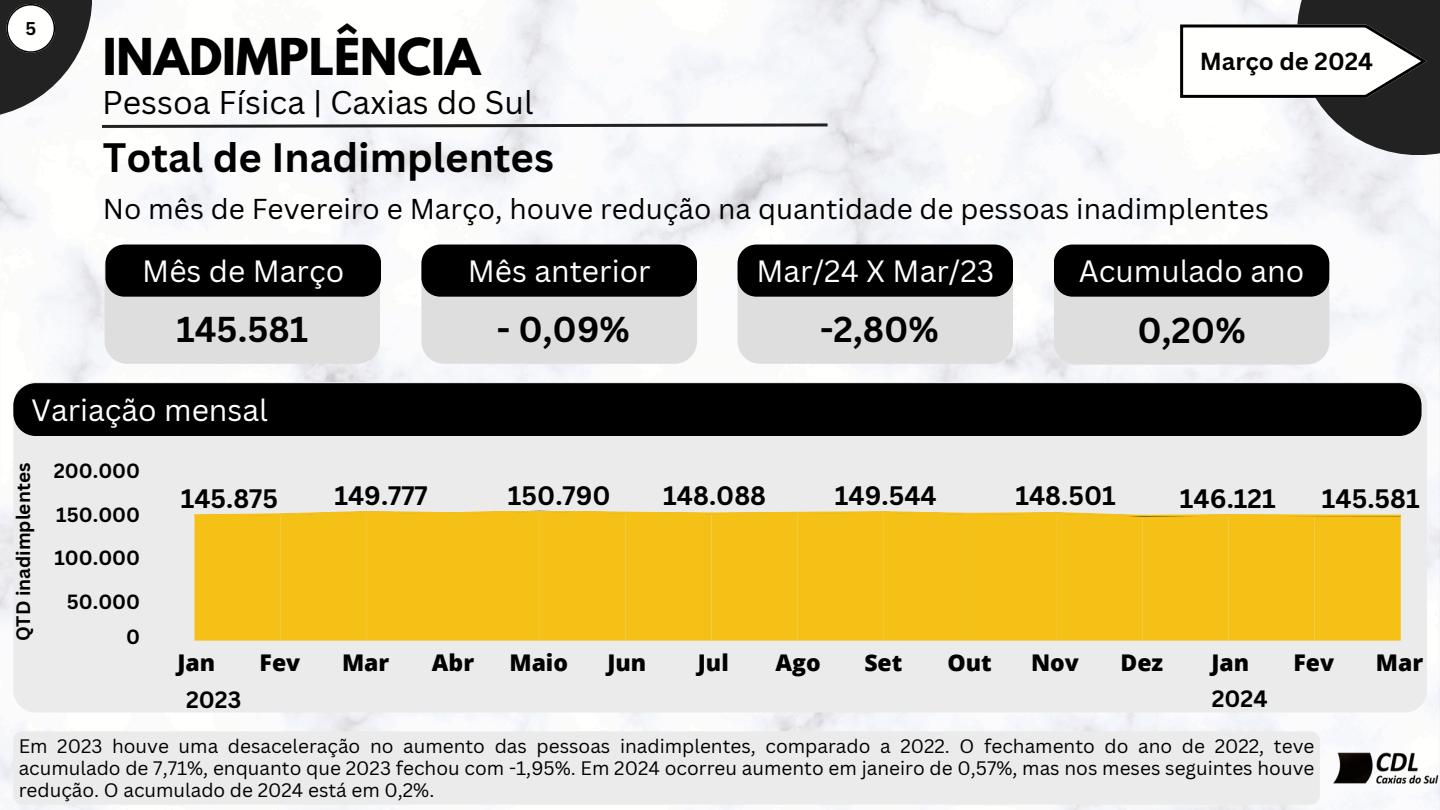
<style>
.page{position:relative;width:1440px;height:810px;background:#fff}
.page>*{position:absolute;margin:0;border:0;box-sizing:border-box;transform-origin:0 0}
.t1{font:700 45px "League Spartan";color:#000}
.t2{font:700 40px "Canva Sans";color:#000}
.t3{font:700 35px "Canva Sans";color:#000}
.t4{font:32px "Canva Sans";color:#000}
.t5{font:30px "Canva Sans";color:#fff}
.t6{font:28px "Canva Sans";color:#000}
.t7{font:700 26px "Canva Sans";color:#000}
.t8{font:700 24px "Canva Sans";color:#000}
.t9{font:800 23px "Open Sans";color:#000}
.t10{font:700 23px "Canva Sans";color:#000}
.t11{font:700 20px "Canva Sans";color:#000}
.t12{font:19px/21.8px "Canva Sans";color:#000;text-align:justify}
.t13{font:700 19px "Canva Sans";color:#000}
.t14{font:700 18px "Canva Sans";color:#000}
</style>
<div class="page">
<svg style="left:1297px;top:0;width:143px;height:155px;background:#505051"></svg>
<svg style="left:99px;top:122px;width:732px;height:7px"></svg>
<div style="left:13px;top:382px;width:1414px;height:331px;background:#ebebeb;border-radius:22px"></div>
<div style="left:1315px;top:516px;width:86px;height:125px;background:#f5c116"></div>
<div style="left:195px;top:511px;width:1122px;height:130px;background:#f5c116"></div>
<hr style="left:1315px;top:515px;width:86px;height:1px;background:#f5c116">
<div style="left:105px;top:245px;width:275px;height:119px;background:#dfdede;border-radius:23px"></div>
<div style="left:105px;top:245px;width:276px;height:52px;background:#000"></div>
<div style="left:738px;top:245px;width:275px;height:119px;background:#dfdede;border-radius:22px"></div>
<div style="left:738px;top:245px;width:275px;height:52px;background:#000"></div>
<div style="left:1054px;top:245px;width:275px;height:120px;background:#dfdede;border-radius:22px"></div>
<div style="left:1054px;top:245px;width:275px;height:52px;background:#000"></div>
<div style="left:13px;top:383px;width:1409px;height:53px;background:#000;border-radius:22px"></div>
<svg style="left:0;top:0;width:92px;height:118px;fill:#222"></svg>
<svg style="left:1180px;top:25px;width:247px;height:73px"></svg>
<svg style="left:6px;top:4px;width:49px;height:49px"></svg>
<div style="left:13px;top:731px;width:1307px;height:74px;background:#ebebeb"></div>
<div style="left:421px;top:245px;width:276px;height:119px;background:#dfdede;border-radius:22px"></div>
<div style="left:421px;top:245px;width:276px;height:52px;background:#000"></div>
<img style="left:1333px;top:749px;width:107px;height:40px">
<h5 class="t14" style="left:25px;top:16px;width:12px">5</h5>
<h6 class="t1" style="left:103px;top:34px;width:379px">INADIMPLÊNCIA</h6>
<p class="t4" style="left:102px;top:80px;width:433px">Pessoa Física | Caxias do Sul</p>
<p class="t2" style="left:103px;top:130px;width:453px">Total de Inadimplentes</p>
<h3 class="t8" style="left:1200px;top:44px;width:175px">Março de 2024</h3>
<h6 class="t6" style="left:103px;top:189px;width:1168px">No mês de Fevereiro e Março, houve redução na quantidade de pessoas inadimplentes</h6>
<p class="t5" style="left:142px;top:250px;width:203px">Mês de Março</p>
<p class="t3" style="left:176px;top:305px;width:133px">145.581</p>
<h3 class="t5" style="left:468px;top:250px;width:184px">Mês anterior</h3>
<h5 class="t3" style="left:497px;top:305px;width:135px">- 0,09%</h5>
<h4 class="t5" style="left:756px;top:250px;width:239px">Mar/24 X Mar/23</h4>
<h1 class="t3" style="left:820px;top:305px;width:120px">-2,80%</h1>
<h6 class="t5" style="left:1079px;top:250px;width:227px">Acumulado ano</h6>
<h2 class="t3" style="left:1137px;top:305px;width:110px">0,20%</h2>
<h5 class="t5" style="left:31px;top:389px;width:238px">Variação mensal</h5>
<h6 class="t13" style="left:10px;top:641px;width:180px;rotate:-90deg">QTD inadimplentes</h6>
<p class="t9" style="left:54px;top:453px;width:82px">200000</p>
<h3 class="t11" style="left:54px;top:457px;width:88px">200.000</h3>
<h5 class="t11" style="left:56px;top:500px;width:85px">150.000</h5>
<h3 class="t11" style="left:54px;top:544px;width:87px">100.000</h3>
<h5 class="t11" style="left:67px;top:587px;width:75px">50.000</h5>
<p class="t11" style="left:126px;top:623px;width:15px">0</p>
<p class="t9" style="left:54px;top:496px;width:82px">150000</p>
<p class="t9" style="left:54px;top:539px;width:82px">100000</p>
<p class="t9" style="left:67px;top:581px;width:69px">50000</p>
<p class="t9" style="left:120px;top:624px;width:15px">0</p>
<h6 class="t7" style="left:181px;top:480px;width:99px">145.875</h6>
<p class="t7" style="left:334px;top:477px;width:95px">149.777</p>
<p class="t7" style="left:663px;top:477px;width:104px">148.088</p>
<p class="t7" style="left:835px;top:477px;width:103px">149.544</p>
<p class="t7" style="left:1015px;top:477px;width:102px">148.501</p>
<p class="t7" style="left:1180px;top:480px;width:97px">146.121</p>
<h6 class="t7" style="left:508px;top:477px;width:104px">150.790</h6>
<p class="t7" style="left:1322px;top:480px;width:99px">145.581</p>
<p class="t9" style="left:177px;top:646px;width:39px">Jan</p>
<p class="t9" style="left:260px;top:646px;width:42px">Fev</p>
<p class="t9" style="left:342px;top:646px;width:49px">Mar</p>
<p class="t9" style="left:432px;top:646px;width:44px">Abr</p>
<p class="t9" style="left:509px;top:646px;width:60px">Maio</p>
<p class="t9" style="left:607px;top:646px;width:40px">Jun</p>
<p class="t9" style="left:698px;top:646px;width:32px">Jul</p>
<p class="t9" style="left:775px;top:646px;width:47px">Ago</p>
<p class="t9" style="left:864px;top:646px;width:40px">Set</p>
<p class="t9" style="left:947px;top:646px;width:46px">Out</p>
<p class="t9" style="left:1031px;top:646px;width:49px">Nov</p>
<p class="t9" style="left:1121px;top:646px;width:44px">Dez</p>
<p class="t9" style="left:1211px;top:646px;width:39px">Jan</p>
<p class="t9" style="left:1294px;top:646px;width:42px">Fev</p>
<p class="t9" style="left:1376px;top:646px;width:49px">Mar</p>
<h6 class="t10" style="left:186px;top:684px;width:57px">2023</h6>
<h6 class="t10" style="left:1212px;top:682px;width:57px">2024</h6>
<h6 class="t12" style="left:19px;top:735px;width:1297px">Em 2023 houve uma desaceleração no aumento das pessoas inadimplentes, comparado a 2022. O fechamento do ano de 2022, teve acumulado de 7,71%, enquanto que 2023 fechou com -1,95%. Em 2024 ocorreu aumento em janeiro de 0,57%, mas nos meses seguintes houve redução. O acumulado de 2024 está em 0,2%.</h6>
</div>
